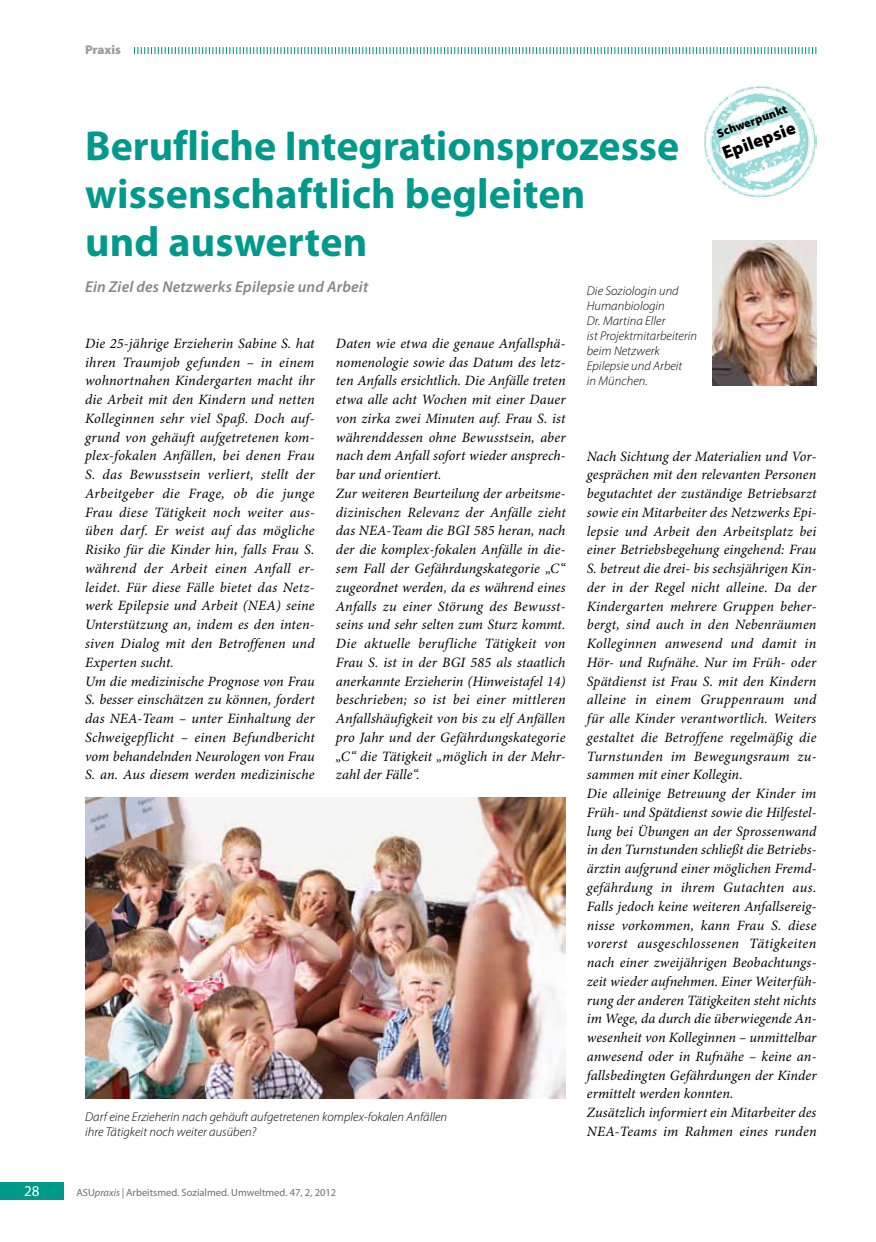
<style>
.page{position:relative;width:876px;height:1242px;background:#fff}
.page>*{position:absolute;margin:0;border:0;box-sizing:border-box;transform-origin:0 0}
.t1{font:700 42px/48px "Myriad Pro";letter-spacing:.005em;color:#00998a}
.t2{font:900 18px "Myriad Pro";color:#000}
.t3{font:italic 600 15.75px "Myriad Pro";letter-spacing:.01em;color:#868786}
.t4{font:15px "Myriad Pro";color:#fff}
.t5{font:italic 14.25px/18.8px "Minion Pro";letter-spacing:.01em;color:#000}
.t6{font:italic 300 12.75px/15px "Myriad Pro";letter-spacing:.005em;color:#000}
.t7{font:900 12.75px "Myriad Pro";color:#9c9c9d}
.t8{font:900 12px "Myriad Pro";color:#000}
.t9{font:10.5px "Myriad Pro";color:#6e6e6e}
.s1{font-style:italic}
</style>
<div class="page">
<div style="left:0;top:1182px;width:64px;height:17px;background:#00998a"></div>
<img style="left:712px;top:240px;width:104px;height:145px">
<img style="left:85px;top:798px;width:481px;height:300px">
<svg style="left:134px;top:47px;width:682px;height:7px"></svg>
<img style="left:704px;top:86px;width:112px;height:112px">
<p class="t7" style="left:85px;top:43px;width:37px">Praxis</p>
<p class="t8" style="left:715px;top:127px;width:75px;rotate:-20deg">Schwerpunkt</p>
<p class="t2" style="left:719px;top:144px;width:78px;rotate:-20deg">Epilepsie</p>
<h1 class="t1" style="left:85px;top:123px;width:596px">Berufliche Integrationsprozesse wissenschaftlich begleiten<br>und auswerten</h1>
<p class="t3" style="left:85px;top:278px;width:285px">Ein Ziel des Netzwerks Epilepsie und Arbeit</p>
<p class="t6" style="left:587px;top:284px;width:112px">Die Soziologin und<br>Humanbiologin<br>Dr. Martina Eller<br>ist Projektmitarbeiterin beim Netzwerk<br>Epilepsie und Arbeit<br>in München.</p>
<p class="t5" style="left:85px;top:334px;width:231px">Die 25-jährige Erzieherin Sabine S. hat ihren Traumjob gefunden – in einem wohnortnahen Kindergarten macht ihr die Arbeit mit den Kindern und netten Kolleginnen sehr viel Spaß. Doch auf&shy;grund von gehäuft aufgetretenen kom&shy;plex-fokalen Anfällen, bei denen Frau S. das Bewusstsein verliert, stellt der Arbeitgeber die Frage, ob die junge Frau diese Tätigkeit noch weiter aus&shy;üben darf. Er weist auf das mögliche Risiko für die Kinder hin, falls Frau S. während der Arbeit einen Anfall er&shy;leidet. Für diese Fälle bietet das Netz&shy;werk Epilepsie und Arbeit (NEA) seine Unterstützung an, indem es den inten&shy;siven Dialog mit den Betroffenen und Experten sucht.<br>Um die medizinische Prognose von Frau S. besser einschätzen zu können, fordert das NEA-Team – unter Einhaltung der Schweigepflicht – einen Befundbericht vom behandelnden Neurologen von Frau S. an. Aus diesem werden medizinische</p>
<p class="t5" style="left:336px;top:334px;width:231px">Daten wie etwa die genaue Anfallsphä&shy;nomenologie sowie das Datum des letz&shy;ten Anfalls ersichtlich. Die Anfälle treten etwa alle acht Wochen mit einer Dauer von zirka zwei Minuten auf. Frau S. ist währenddessen ohne Bewusstsein, aber nach dem Anfall sofort wieder ansprech&shy;bar und orientiert.<br>Zur weiteren Beurteilung der arbeitsme&shy;dizinischen Relevanz der Anfälle zieht das NEA-Team die BGI 585 heran, nach der die komplex-fokalen Anfälle in die&shy;sem Fall der Gefährdungskategorie „C“ zugeordnet werden, da es während eines Anfalls zu einer Störung des Bewusst&shy;seins und sehr selten zum Sturz kommt.<br>Die aktuelle berufliche Tätigkeit von Frau S. ist in der BGI 585 als staatlich anerkannte Erzieherin (Hinweistafel 14) beschrieben; so ist bei einer mittleren Anfallshäufigkeit von bis zu elf Anfällen pro Jahr und der Gefährdungskategorie „C“ die Tätigkeit „möglich in der Mehr&shy;zahl der Fälle“.</p>
<p class="t5" style="left:587px;top:447px;width:231px">Nach Sichtung der Materialien und Vor&shy;gesprächen mit den relevanten Personen begutachtet der zuständige Betriebsarzt sowie ein Mitarbeiter des Netzwerks Epi&shy;lepsie und Arbeit den Arbeitsplatz bei einer Betriebsbegehung eingehend: Frau S. betreut die drei- bis sechsjährigen Kin&shy;der in der Regel nicht alleine. Da der Kindergarten mehrere Gruppen beher&shy;bergt, sind auch in den Nebenräumen Kolleginnen anwesend und damit in Hör- und Rufnähe. Nur im Früh- oder Spätdienst ist Frau S. mit den Kindern alleine in einem Gruppenraum und für alle Kinder verantwortlich. Weiters gestaltet die Betroffene regelmäßig die Turnstunden im Bewegungsraum zu&shy;sammen mit einer Kollegin.<br>Die alleinige Betreuung der Kinder im Früh- und Spätdienst sowie die Hilfestel&shy;lung bei Übungen an der Sprossenwand in den Turnstunden schließt die Betriebs&shy;ärztin aufgrund einer möglichen Fremd&shy;gefährdung in ihrem Gutachten aus.<br>Falls jedoch keine weiteren Anfallsereig&shy;nisse vorkommen, kann Frau S. diese vorerst ausgeschlossenen Tätigkeiten nach einer zweijährigen Beobachtungs&shy;zeit wieder aufnehmen. Einer Weiterfüh&shy;rung der anderen Tätigkeiten steht nichts im Wege, da durch die überwiegende An&shy;wesenheit von Kolleginnen – unmittelbar anwesend oder in Rufnähe – keine an&shy;fallsbedingten Gefährdungen der Kinder ermittelt werden konnten.<br>Zusätzlich informiert ein Mitarbeiter des NEA-Teams im Rahmen eines runden</p>
<p class="t6" style="left:85px;top:1109px;width:364px">Darf eine Erzieherin nach gehäuft aufgetretenen komplex-fokalen Anfällen ihre Tätigkeit noch weiter ausüben?</p>
<p class="t4" style="left:24px;top:1182px;width:17px">28</p>
<p class="t9" style="left:77px;top:1186px;width:261px">ASU<span class="s1">praxis |</span> Arbeitsmed. Sozialmed. Umweltmed. 47, 2, 2012</p>
</div>
